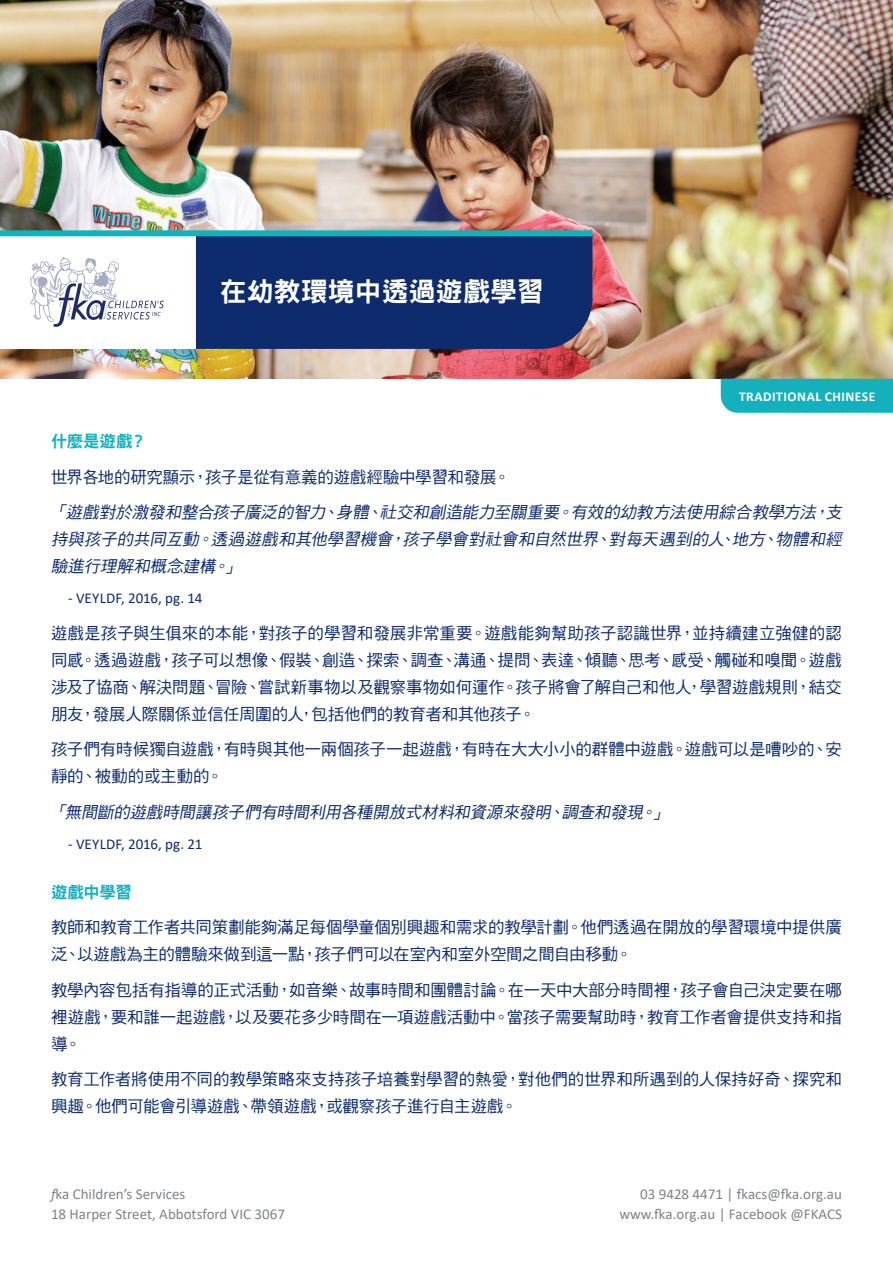
<style>
.page{position:relative;width:893px;height:1263px;background:#fff}
.page>*{position:absolute;margin:0;border:0;box-sizing:border-box;transform-origin:0 0}
.t1{font:27px "DF Hei Std W9";color:#fff}
.t2{font:16.5px/27px "DF Hei Std W5";letter-spacing:-.015em;color:#0d2b6d}
.t3{font:italic 16.5px/27px "DF Hei Std W5";color:#0d2b6d;text-align:justify}
.t4{font:16.5px "DF Hei Std W9";letter-spacing:-.015em;color:#14b1bd}
.t5{font:15px/20.1px "Calibri";color:#808285}
.t6{font:15px "Calibri";letter-spacing:.005em;color:#0d2b6d}
.t7{font:700 13.5px "Calibri";letter-spacing:.04em;color:#fff}
.s1{font-style:italic}
</style>
<div class="page">
<img style="left:0;top:0;width:893px;height:379px">
<div style="left:196px;top:236px;width:396px;height:113px;background:#0d2b6d"></div>
<div style="left:0;top:235px;width:196px;height:114px;background:#fff"></div>
<div style="left:0;top:230px;width:592px;height:6px;background:#14b1bd"></div>
<div style="left:721px;top:379px;width:172px;height:34px;background:#14b1bd"></div>
<svg style="left:30px;top:257px;width:134px;height:70px"></svg>
<h1 class="t1" style="left:220px;top:277px;width:326px">在幼教環境中透過遊戲學習</h1>
<p class="t7" style="left:739px;top:387px;width:138px">TRADITIONAL CHINESE</p>
<p class="t4" style="left:51px;top:432px;width:97px">什麼是遊戲？</p>
<p class="t2" style="left:51px;top:463px;width:461px">世界各地的研究顯示，孩子是從有意義的遊戲經驗中學習和發展。</p>
<p class="t3" style="left:51px;top:498px;width:795px">「遊戲對於激發和整合孩子廣泛的智力、身體、社交和創造能力至關重要。有效的幼教方法使用綜合教學方法，支持與孩子的共同互動。透過遊戲和其他學習機會，孩子學會對社會和自然世界、對每天遇到的人、地方、物體和經驗進行理解和概念建構。」</p>
<p class="t6" style="left:68px;top:588px;width:136px">- VEYLDF, 2016, pg. 14</p>
<p class="t2" style="left:51px;top:619px;width:792px;text-align:justify">遊戲是孩子與生俱來的本能，對孩子的學習和發展非常重要。遊戲能夠幫助孩子認識世界，並持續建立強健的認同感。透過遊戲，孩子可以想像、假裝、創造、探索、調查、溝通、提問、表達、傾聽、思考、感受、觸碰和嗅聞。遊戲涉及了協商、解決問題、冒險、嘗試新事物以及觀察事物如何運作。孩子將會了解自己和他人，學習遊戲規則，結交朋友，發展人際關係並信任周圍的人，包括他們的教育者和其他孩子。</p>
<p class="t2" style="left:51px;top:736px;width:792px">孩子們有時候獨自遊戲，有時與其他一兩個孩子一起遊戲，有時在大大小小的群體中遊戲。遊戲可以是嘈吵的、安靜的、被動的或主動的。</p>
<p class="t3" style="left:51px;top:798px;width:621px">「無間斷的遊戲時間讓孩子們有時間利用各種開放式材料和資源來發明、調查和發現。」</p>
<p class="t6" style="left:68px;top:834px;width:136px">- VEYLDF, 2016, pg. 21</p>
<p class="t4" style="left:51px;top:883px;width:83px">遊戲中學習</p>
<p class="t2" style="left:51px;top:913px;width:792px">教師和教育工作者共同策劃能夠滿足每個學童個別興趣和需求的教學計劃。他們透過在開放的學習環境中提供廣泛、以遊戲為主的體驗來做到這一點，孩子們可以在室內和室外空間之間自由移動。</p>
<p class="t2" style="left:51px;top:976px;width:792px;text-align:justify">教學內容包括有指導的正式活動，如音樂、故事時間和團體討論。在一天中大部分時間裡，孩子會自己決定要在哪裡遊戲，要和誰一起遊戲，以及要花多少時間在一項遊戲活動中。當孩子需要幫助時，教育工作者會提供支持和指導。</p>
<p class="t2" style="left:51px;top:1065px;width:792px">教育工作者將使用不同的教學策略來支持孩子培養對學習的熱愛，對他們的世界和所遇到的人保持好奇、探究和興趣。他們可能會引導遊戲、帶領遊戲，或觀察孩子進行自主遊戲。</p>
<p class="t5" style="left:51px;top:1184px;width:235px"><span class="s1">f</span>ka Children’s Services<br>18 Harper Street, Abbotsford VIC 3067</p>
<p class="t5" style="left:619px;top:1184px;width:224px;text-align:right">03 9428 4471 | fkacs@fka.org.au www.fka.org.au | Facebook @FKACS</p>
</div>
